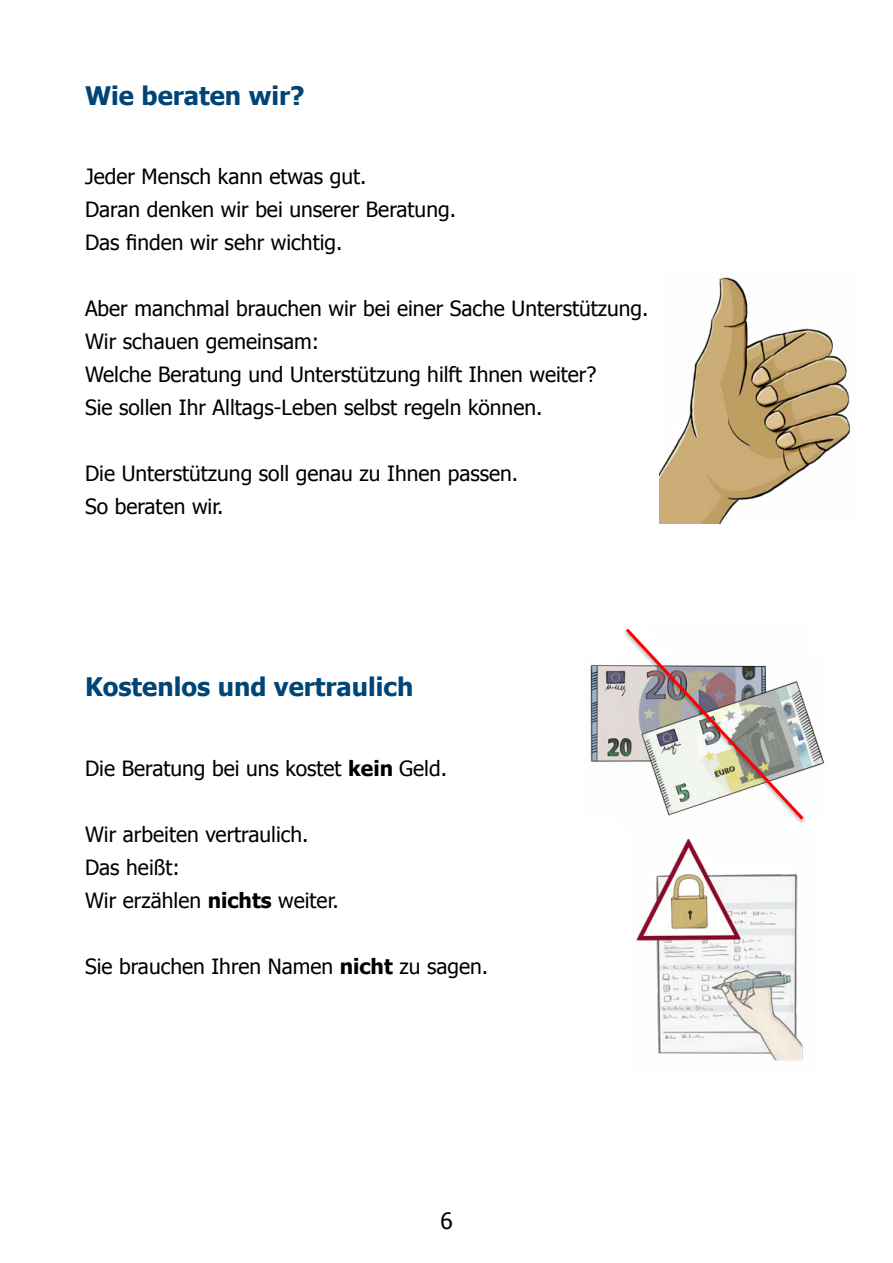
<style>
.page{position:relative;width:893px;height:1263px;background:#fff}
.page>*{position:absolute;margin:0;border:0;box-sizing:border-box;transform-origin:0 0}
.Head1{font:700 25.5px "Tahoma";color:#004577}
.t1{font:22.5px "Tahoma";color:#000}
.Fliess{font:21px "Tahoma";color:#000}
.s1{font-weight:700}
</style>
<div class="page">
<img style="left:590px;top:664px;width:235px;height:105px">
<img style="left:660px;top:277px;width:190px;height:246px">
<img style="left:619px;top:664px;width:189px;height:105px">
<img style="left:623px;top:628px;width:184px;height:195px">
<img style="left:636px;top:838px;width:167px;height:223px">
<h1 class="Head1" style="left:85px;top:77px;width:221px">Wie beraten wir?</h1>
<p class="Fliess" style="left:85px;top:163px;width:283px">Jeder Mensch kann etwas gut.</p>
<p class="Fliess" style="left:85px;top:196px;width:372px">Daran denken wir bei unserer Beratung.</p>
<p class="Fliess" style="left:85px;top:229px;width:259px">Das finden wir sehr wichtig.</p>
<p class="Fliess" style="left:85px;top:295px;width:565px">Aber manchmal brauchen wir bei einer Sache Unterstützung.</p>
<p class="Fliess" style="left:85px;top:328px;width:236px">Wir schauen gemeinsam:</p>
<p class="Fliess" style="left:85px;top:361px;width:513px">Welche Beratung und Unterstützung hilft Ihnen weiter?</p>
<p class="Fliess" style="left:85px;top:394px;width:459px">Sie sollen Ihr Alltags-Leben selbst regeln können.</p>
<p class="Fliess" style="left:85px;top:460px;width:435px">Die Unterstützung soll genau zu Ihnen passen.</p>
<p class="Fliess" style="left:85px;top:493px;width:140px">So beraten wir.</p>
<h1 class="Head1" style="left:85px;top:669px;width:330px">Kostenlos und vertraulich</h1>
<p class="Fliess" style="left:85px;top:754px;width:364px">Die Beratung bei uns kostet <span class="s1">kein</span> Geld.</p>
<p class="Fliess" style="left:85px;top:820px;width:225px">Wir arbeiten vertraulich.</p>
<p class="Fliess" style="left:85px;top:853px;width:96px">Das heißt:</p>
<p class="Fliess" style="left:85px;top:886px;width:255px">Wir erzählen <span class="s1">nichts</span> weiter.</p>
<p class="Fliess" style="left:85px;top:952px;width:405px">Sie brauchen Ihren Namen <span class="s1">nicht</span> zu sagen.</p>
<p class="t1" style="left:440px;top:1206px;width:14px">6</p>
</div>
